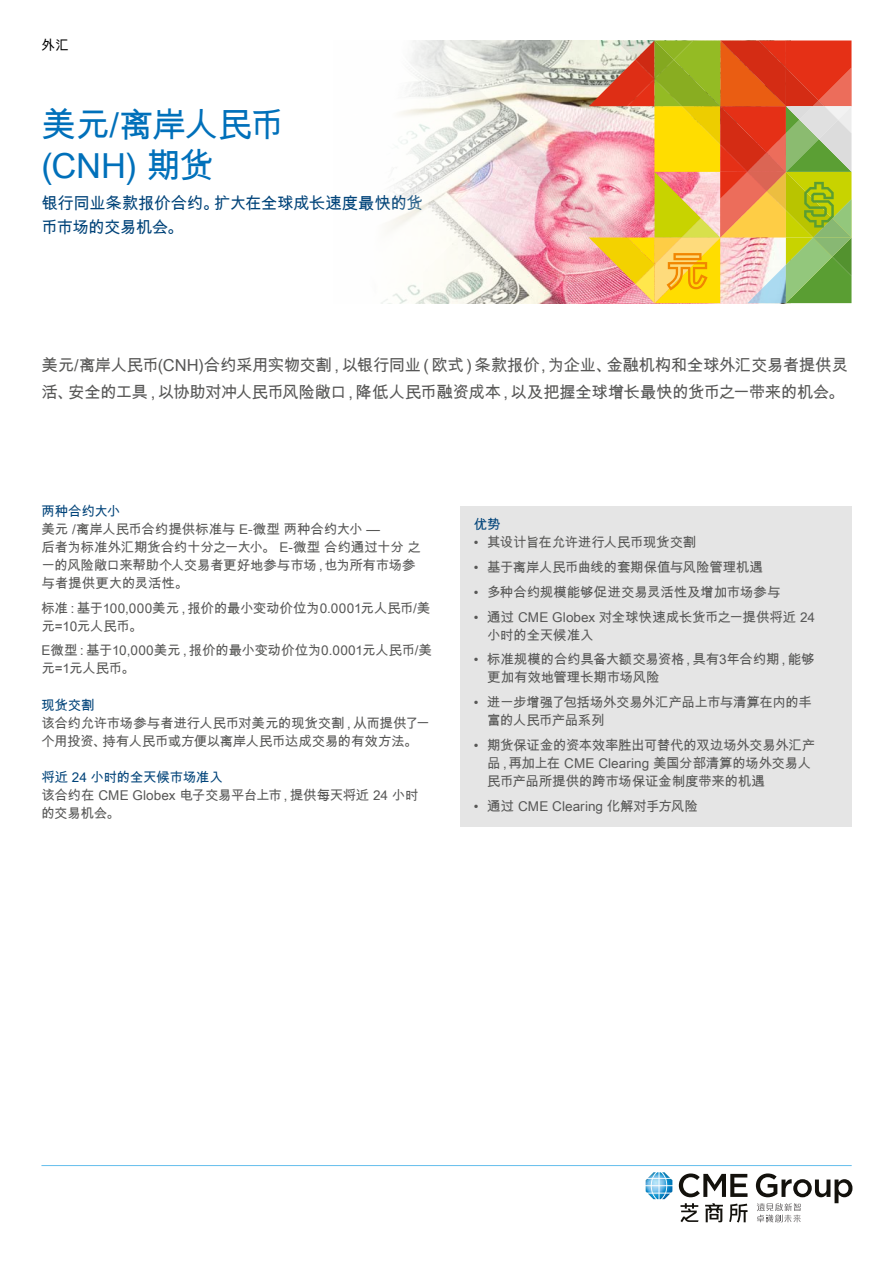
<style>
.page{position:relative;width:893px;height:1263px;background:#fff}
.page>*{position:absolute;margin:0;border:0;box-sizing:border-box;transform-origin:0 0}
.t1{font:34.5px/41.4px "Arial Unicode MS";letter-spacing:-.02em;color:#0070ba}
.t2{font:16.5px/27px "Arial Unicode MS";letter-spacing:-.03em;color:#575756}
.t3{font:16.5px/24px "Arial Unicode MS";letter-spacing:-.03em;color:#004379}
.t4{font:13.5px/18px "Arial Unicode MS";letter-spacing:-.02em;color:#575756}
.t5{font:13.5px/18px "Arial Unicode MS";letter-spacing:-.04em;color:#575756}
.t6{font:13.5px "Arial Unicode MS";letter-spacing:-.02em;color:#004379}
.t7{font:13.5px "Arial Unicode MS";letter-spacing:.005em;color:#575756}
.t8{font:13.5px "Arial Unicode MS";color:#000}
</style>
<div class="page">
<hr style="left:41px;top:1165px;width:811px;height:1px;background:#65beec">
<div style="left:460px;top:506px;width:392px;height:321px;background:#e5e5e5"></div>
<img style="left:394px;top:41px;width:457px;height:262px">
<svg style="left:680px;top:1203px;width:18px;height:19px"></svg>
<svg style="left:705px;top:1203px;width:18px;height:19px"></svg>
<svg style="left:729px;top:1203px;width:18px;height:19px"></svg>
<svg style="left:679px;top:1173px;width:68px;height:24px"></svg>
<img style="left:646px;top:1172px;width:26px;height:27px">
<svg style="left:756px;top:1173px;width:96px;height:49px"></svg>
<p class="t8" style="left:41px;top:36px;width:29px">外汇</p>
<h1 class="t1" style="left:41px;top:103px;width:245px">美元/离岸人民币(CNH) 期货</h1>
<p class="t3" style="left:41px;top:191px;width:383px">银行同业条款报价合约。扩大在全球成长速度最快的货币市场的交易机会。</p>
<p class="t2" style="left:41px;top:351px;width:808px">美元/离岸人民币(CNH)合约采用实物交割，以银行同业（欧式）条款报价，为企业、金融机构和全球外汇交易者提供灵活、安全的工具，以协助对冲人民币风险敞口，降低人民币融资成本，以及把握全球增长最快的货币之一带来的机会。</p>
<p class="t6" style="left:41px;top:501px;width:80px">两种合约大小</p>
<p class="t4" style="left:41px;top:520px;width:381px">美元 /离岸人民币合约提供标准与 E-微型 两种合约大小 —<br>后者为标准外汇期货合约十分之一大小。 E-微型 合约通过十分 之一的风险敞口来帮助个人交易者更好地参与市场，也为所有市场参与者提供更大的灵活性。</p>
<p class="t4" style="left:41px;top:598px;width:390px">标准：基于100,000美元，报价的最小变动价位为0.0001元人民币/美元=10元人民币。</p>
<p class="t4" style="left:41px;top:641px;width:392px">E微型：基于10,000美元，报价的最小变动价位为0.0001元人民币/美元=1元人民币。</p>
<p class="t6" style="left:41px;top:695px;width:55px">现货交割</p>
<p class="t4" style="left:41px;top:714px;width:390px">该合约允许市场参与者进行人民币对美元的现货交割，从而提供了一个用投资、持有人民币或方便以离岸人民币达成交易的有效方法。</p>
<p class="t6" style="left:41px;top:768px;width:183px">将近 24 小时的全天候市场准入</p>
<p class="t4" style="left:41px;top:786px;width:379px">该合约在 CME Globex 电子交易平台上市，提供每天将近 24 小时的交易机会。</p>
<p class="t6" style="left:474px;top:515px;width:28px">优势</p>
<p class="t4" style="left:474px;top:533px;width:224px">• 其设计旨在允许进行人民币现货交割</p>
<p class="t4" style="left:474px;top:558px;width:291px">• 基于离岸人民币曲线的套期保值与风险管理机遇</p>
<p class="t4" style="left:474px;top:583px;width:308px">• 多种合约规模能够促进交易灵活性及增加市场参与</p>
<p class="t4" style="left:487px;top:607px;width:329px;text-indent:-14px">• 通过 CME Globex 对全球快速成长货币之一提供将近 24小时的全天候准入</p>
<p class="t4" style="left:487px;top:650px;width:329px;text-indent:-14px">• 标准规模的合约具备大额交易资格，具有3年合约期，能够更加有效地管理长期市场风险</p>
<p class="t5" style="left:487px;top:693px;width:326px;text-indent:-14px">• 进一步增强了包括场外交易外汇产品上市与清算在内的丰富的人民币产品系列</p>
<p class="t4" style="left:487px;top:736px;width:330px;text-indent:-14px">• 期货保证金的资本效率胜出可替代的双边场外交易外汇产品，再加上在 CME Clearing 美国分部清算的场外交易人民币产品所提供的跨市场保证金制度带来的机遇</p>
<p class="t7" style="left:474px;top:796px;width:226px">• 通过 CME Clearing 化解对手方风险</p>
</div>
